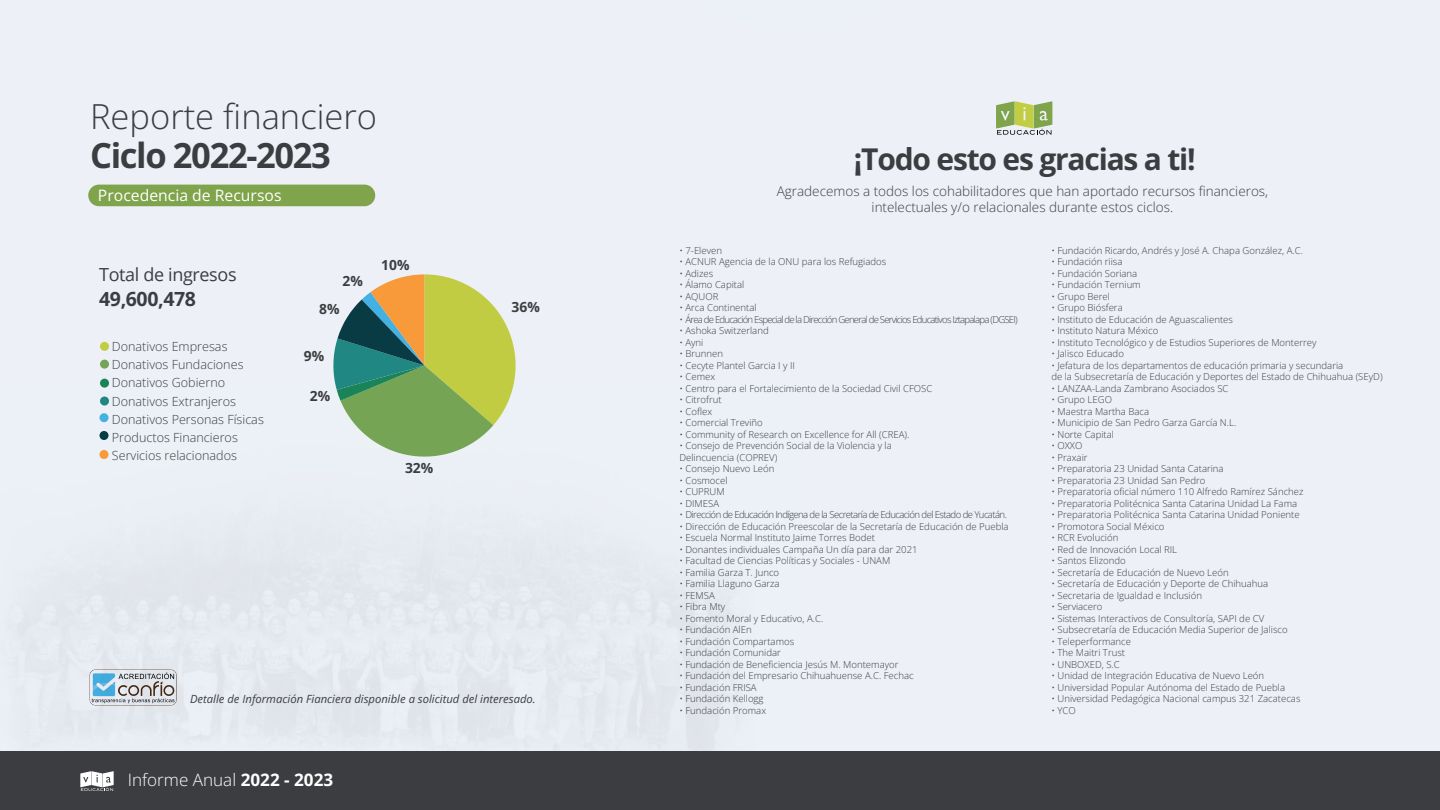
<style>
.page{position:relative;width:1440px;height:810px;background:#ebf0f7}
.page>*{position:absolute;margin:0;border:0;box-sizing:border-box;transform-origin:0 0}
.t1{font:300 34.5px "Open Sans";color:#3b3d40}
.t2{font:700 34.5px "Open Sans";letter-spacing:-.04em;color:#3b3d40}
.t3{font:700 30px "Open Sans";letter-spacing:-.04em;color:#3b3d40}
.t4{font:700 19.5px "Open Sans";letter-spacing:-.02em;color:#3b3d40}
.t5{font:18px "Open Sans";letter-spacing:-.02em;color:#3b3d40}
.t6{font:300 17.1px "Open Sans";color:#fff}
.t7{font:15.75px "Open Sans";color:#fff}
.t8{font:700 13.88px "Open Sans";color:#3b3d40}
.t9{font:300 13.5px/16.6px "Open Sans";color:#3b3d40;text-align:center}
.t10{font:300 12.6px/18.1px "Open Sans";color:#3b3d40}
.t11{font:italic 11.25px "Open Sans";color:#3b3d40}
.t12{font:300 9.6px/11.5px "Open Sans";color:#3b3d40}
.t13{font:300 9.6px "Open Sans";letter-spacing:-.08em;color:#3b3d40}
.t14{font:300 9.6px "Open Sans";letter-spacing:-.06em;color:#3b3d40}
.s1{font-weight:700}
</style>
<div class="page">
<img style="left:0;top:396px;width:797px;height:356px">
<div style="left:88px;top:185px;width:287px;height:21px;background:#7fa44b;border-radius:11px"></div>
<svg style="left:333px;top:274px;width:183px;height:183px"></svg>
<div style="left:100px;top:342px;width:9px;height:9px;background:#c2cc42;border-radius:50%"></div>
<div style="left:100px;top:360px;width:9px;height:9px;background:#74a454;border-radius:50%"></div>
<div style="left:100px;top:379px;width:9px;height:9px;background:#1a8458;border-radius:50%"></div>
<div style="left:100px;top:397px;width:9px;height:9px;background:#208783;border-radius:50%"></div>
<svg style="left:100px;top:413px;width:9px;height:9px"></svg>
<div style="left:100px;top:431px;width:9px;height:9px;background:#093b44;border-radius:50%"></div>
<div style="left:100px;top:450px;width:9px;height:9px;background:#f8993a;border-radius:50%"></div>
<div style="left:0;top:752px;width:1440px;height:58px;background:#3b3d40"></div>
<svg style="left:80px;top:771px;width:34px;height:20px"></svg>
<svg style="left:996px;top:101px;width:56px;height:34px"></svg>
<img style="left:89px;top:669px;width:88px;height:37px">
<h1 class="t1" style="left:90px;top:93px;width:288px">Reporte financiero</h1>
<h1 class="t2" style="left:90px;top:131px;width:242px">Ciclo 2022-2023</h1>
<h3 class="t7" style="left:98px;top:184px;width:185px">Procedencia de Recursos</h3>
<h3 class="t5" style="left:99px;top:262px;width:139px">Total de ingresos</h3>
<h3 class="t4" style="left:99px;top:285px;width:98px">49,600,478</h3>
<h3 class="t10" style="left:112px;top:337px;width:154px">Donativos Empresas<br>Donativos Fundaciones<br>Donativos Gobierno<br>Donativos Extranjeros<br>Donativos Personas Físicas<br>Productos Financieros<br>Servicios relacionados</h3>
<h3 class="t8" style="left:343px;top:271px;width:22px">2%</h3>
<h3 class="t8" style="left:319px;top:300px;width:22px">8%</h3>
<h3 class="t8" style="left:304px;top:347px;width:22px">9%</h3>
<h3 class="t8" style="left:310px;top:386px;width:22px">2%</h3>
<h3 class="t8" style="left:381px;top:255px;width:30px">10%</h3>
<h3 class="t8" style="left:405px;top:458px;width:30px">32%</h3>
<h3 class="t8" style="left:512px;top:297px;width:30px">36%</h3>
<p class="t11" style="left:190px;top:691px;width:347px">Detalle de Información Fianciera disponible a solicitud del interesado.</p>
<h3 class="t6" style="left:128px;top:768px;width:207px">Informe Anual <span class="s1">2022 - 2023</span></h3>
<h2 class="t3" style="left:854px;top:138px;width:343px">¡Todo esto es gracias a ti!</h2>
<h3 class="t9" style="left:777px;top:182px;width:493px">Agradecemos a todos los cohabilitadores que han aportado recursos financieros, intelectuales y/o relacionales durante estos ciclos.</h3>
<p class="t12" style="left:679px;top:244px;width:44px">• 7-Eleven</p>
<p class="t12" style="left:679px;top:256px;width:208px">• ACNUR Agencia de la ONU para los Refugiados</p>
<p class="t12" style="left:679px;top:267px;width:35px">• Adizes</p>
<p class="t12" style="left:679px;top:279px;width:67px">• Álamo Capital</p>
<p class="t12" style="left:679px;top:290px;width:41px">• AQUOR</p>
<p class="t12" style="left:679px;top:302px;width:79px">• Arca Continental</p>
<p class="t13" style="left:679px;top:313px;width:340px">• Área de Educación Especial de la Dirección General de Servicios Educativos Iztapalapa (DGSEI)</p>
<p class="t12" style="left:679px;top:325px;width:91px">• Ashoka Switzerland</p>
<p class="t12" style="left:679px;top:336px;width:26px">• Ayni</p>
<p class="t12" style="left:679px;top:348px;width:45px">• Brunnen</p>
<p class="t12" style="left:679px;top:359px;width:117px">• Cecyte Plantel Garcia I y II</p>
<p class="t12" style="left:679px;top:371px;width:37px">• Cemex</p>
<p class="t12" style="left:679px;top:382px;width:255px">• Centro para el Fortalecimiento de la Sociedad Civil CFOSC</p>
<p class="t12" style="left:679px;top:394px;width:44px">• Citrofrut</p>
<p class="t12" style="left:679px;top:405px;width:34px">• Coflex</p>
<p class="t12" style="left:679px;top:417px;width:85px">• Comercial Treviño</p>
<p class="t12" style="left:679px;top:428px;width:232px">• Community of Research on Excellence for All (CREA).</p>
<p class="t12" style="left:679px;top:440px;width:214px">• Consejo de Prevención Social de la Violencia y la<br>Delincuencia (COPREV)</p>
<p class="t12" style="left:679px;top:463px;width:97px">• Consejo Nuevo León</p>
<p class="t12" style="left:679px;top:474px;width:50px">• Cosmocel</p>
<p class="t12" style="left:679px;top:486px;width:47px">• CUPRUM</p>
<p class="t12" style="left:679px;top:497px;width:41px">• DIMESA</p>
<p class="t14" style="left:679px;top:508px;width:329px">• Dirección de Educación Indígena de la Secretaría de Educación del Estado de Yucatán.</p>
<p class="t12" style="left:679px;top:520px;width:331px">• Dirección de Educación Preescolar de la Secretaría de Educación de Puebla</p>
<p class="t12" style="left:679px;top:532px;width:197px">• Escuela Normal Instituto Jaime Torres Bodet</p>
<p class="t12" style="left:679px;top:543px;width:240px">• Donantes individuales Campaña Un día para dar 2021</p>
<p class="t12" style="left:679px;top:555px;width:212px">• Facultad de Ciencias Políticas y Sociales - UNAM</p>
<p class="t12" style="left:679px;top:566px;width:101px">• Familia Garza T. Junco</p>
<p class="t12" style="left:679px;top:578px;width:102px">• Familia Llaguno Garza</p>
<p class="t12" style="left:679px;top:589px;width:37px">• FEMSA</p>
<p class="t12" style="left:679px;top:601px;width:47px">• Fibra Mty</p>
<p class="t12" style="left:679px;top:612px;width:145px">• Fomento Moral y Educativo, A.C.</p>
<p class="t12" style="left:679px;top:624px;width:74px">• Fundación AlEn</p>
<p class="t12" style="left:679px;top:635px;width:116px">• Fundación Compartamos</p>
<p class="t12" style="left:679px;top:647px;width:103px">• Fundación Comunidar</p>
<p class="t12" style="left:679px;top:658px;width:221px">• Fundación de Beneficiencia Jesús M. Montemayor</p>
<p class="t12" style="left:679px;top:670px;width:236px">• Fundación del Empresario Chihuahuense A.C. Fechac</p>
<p class="t12" style="left:679px;top:681px;width:79px">• Fundación FRISA</p>
<p class="t12" style="left:679px;top:693px;width:86px">• Fundación Kellogg</p>
<p class="t12" style="left:679px;top:704px;width:88px">• Fundación Promax</p>
<p class="t12" style="left:1051px;top:244px;width:253px">• Fundación Ricardo, Andrés y José A. Chapa González, A.C.</p>
<p class="t12" style="left:1051px;top:256px;width:73px">• Fundación riisa</p>
<p class="t12" style="left:1051px;top:267px;width:88px">• Fundación Soriana</p>
<p class="t12" style="left:1051px;top:279px;width:91px">• Fundación Ternium</p>
<p class="t12" style="left:1051px;top:290px;width:60px">• Grupo Berel</p>
<p class="t12" style="left:1051px;top:302px;width:73px">• Grupo Biósfera</p>
<p class="t12" style="left:1051px;top:313px;width:183px">• Instituto de Educación de Aguascalientes</p>
<p class="t12" style="left:1051px;top:325px;width:108px">• Instituto Natura México</p>
<p class="t12" style="left:1051px;top:336px;width:267px">• Instituto Tecnológico y de Estudios Superiores de Monterrey</p>
<p class="t12" style="left:1051px;top:348px;width:74px">• Jalisco Educado</p>
<p class="t12" style="left:1051px;top:359px;width:333px">• Jefatura de los departamentos de educación primaria y secundaria<br>de la Subsecretaría de Educación y Deportes del Estado de Chihuahua (SEyD)</p>
<p class="t12" style="left:1051px;top:382px;width:179px">• LANZAA-Landa Zambrano Asociados SC</p>
<p class="t12" style="left:1051px;top:394px;width:62px">• Grupo LEGO</p>
<p class="t12" style="left:1051px;top:405px;width:99px">• Maestra Martha Baca</p>
<p class="t12" style="left:1051px;top:417px;width:186px">• Municipio de San Pedro Garza García N.L.</p>
<p class="t12" style="left:1051px;top:428px;width:64px">• Norte Capital</p>
<p class="t12" style="left:1051px;top:440px;width:33px">• OXXO</p>
<p class="t12" style="left:1051px;top:451px;width:38px">• Praxair</p>
<p class="t12" style="left:1051px;top:463px;width:174px">• Preparatoria 23 Unidad Santa Catarina</p>
<p class="t12" style="left:1051px;top:474px;width:156px">• Preparatoria 23 Unidad San Pedro</p>
<p class="t12" style="left:1051px;top:486px;width:254px">• Preparatoria oficial número 110 Alfredo Ramírez Sánchez</p>
<p class="t12" style="left:1051px;top:497px;width:247px">• Preparatoria Politécnica Santa Catarina Unidad La Fama</p>
<p class="t12" style="left:1051px;top:509px;width:250px">• Preparatoria Politécnica Santa Catarina Unidad Poniente</p>
<p class="t12" style="left:1051px;top:520px;width:115px">• Promotora Social México</p>
<p class="t12" style="left:1051px;top:532px;width:69px">• RCR Evolución</p>
<p class="t12" style="left:1051px;top:543px;width:127px">• Red de Innovación Local RIL</p>
<p class="t12" style="left:1051px;top:555px;width:76px">• Santos Elizondo</p>
<p class="t12" style="left:1051px;top:566px;width:179px">• Secretaría de Educación de Nuevo León</p>
<p class="t12" style="left:1051px;top:578px;width:219px">• Secretaría de Educación y Deporte de Chihuahua</p>
<p class="t12" style="left:1051px;top:589px;width:152px">• Secretaria de Igualdad e Inclusión</p>
<p class="t12" style="left:1051px;top:601px;width:53px">• Serviacero</p>
<p class="t12" style="left:1051px;top:612px;width:214px">• Sistemas Interactivos de Consultoría, SAPI de CV</p>
<p class="t12" style="left:1051px;top:624px;width:238px">• Subsecretaría de Educación Media Superior de Jalisco</p>
<p class="t12" style="left:1051px;top:635px;width:81px">• Teleperformance</p>
<p class="t12" style="left:1051px;top:647px;width:75px">• The Maitri Trust</p>
<p class="t12" style="left:1051px;top:658px;width:70px">• UNBOXED, S.C</p>
<p class="t12" style="left:1051px;top:670px;width:214px">• Unidad de Integración Educativa de Nuevo León</p>
<p class="t12" style="left:1051px;top:681px;width:235px">• Universidad Popular Autónoma del Estado de Puebla</p>
<p class="t12" style="left:1051px;top:693px;width:251px">• Universidad Pedagógica Nacional campus 321 Zacatecas</p>
<p class="t12" style="left:1051px;top:704px;width:26px">• YCO</p>
</div>
